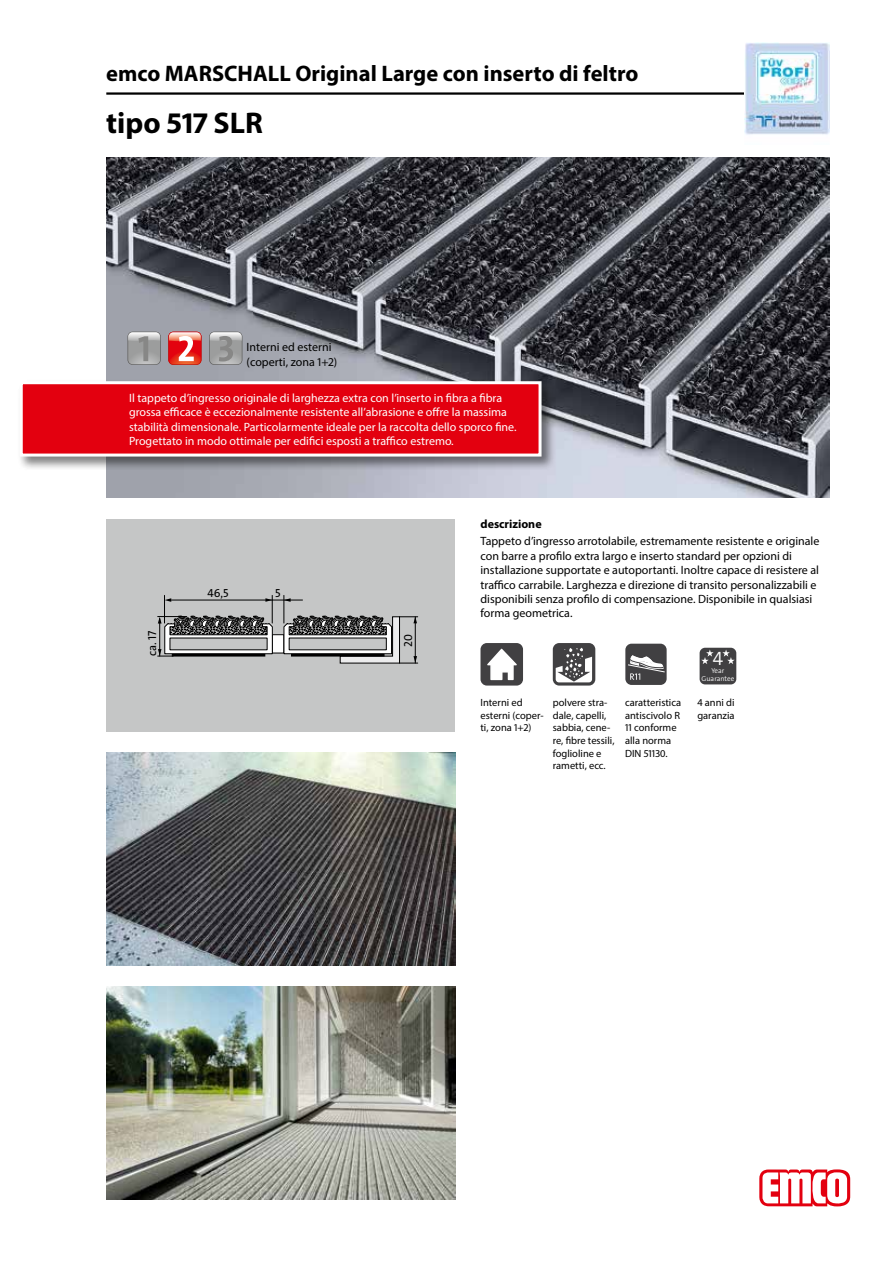
<style>
.page{position:relative;width:893px;height:1263px;background:#fff}
.page>*{position:absolute;margin:0;border:0;box-sizing:border-box;transform-origin:0 0}
.t1{font:700 30px "Myriad Pro";color:#000}
.t2{font:700 22.5px "Myriad Pro";color:#000}
.t3{font:300 19.5px "The Sans Os F";color:#fff}
.t4{font:12px/14.4px "Myriad Pro";color:#000}
.t5{font:12px/14.4px "Myriad Pro";color:#fff}
.t6{font:700 12px "Myriad Pro";color:#000}
.t7{font:11.7px "The Sans Os F";color:#000}
.t8{font:10.5px/12.6px "Myriad Pro";color:#000}
.t9{font:300 7.05px/7.8px "The Sans Os F";color:#fff;text-align:center}
</style>
<div class="page">
<img style="left:106px;top:157px;width:723px;height:340px">
<hr style="left:106px;top:92px;width:723px;height:3px;background:#000">
<svg style="left:759px;top:1169px;width:91px;height:37px"></svg>
<img style="left:744px;top:43px;width:85px;height:92px">
<div style="left:18px;top:379px;width:538px;height:92px;background:#000;opacity:.5"></div>
<div style="left:21px;top:383px;width:519px;height:72px;background:#e3000f"></div>
<div style="left:20px;top:381px;width:522px;height:76px;border:3px solid #fff"></div>
<svg style="left:168px;top:332px;width:33px;height:33px"></svg>
<svg style="left:209px;top:332px;width:33px;height:33px"></svg>
<svg style="left:128px;top:332px;width:33px;height:33px"></svg>
<div style="left:106px;top:519px;width:349px;height:212px;background:#c5c6c6"></div>
<hr style="left:272px;top:600px;width:30px;height:1px;background:#000">
<div style="left:272px;top:635px;width:12px;height:18px;background:#fff"></div>
<svg style="left:158px;top:595px;width:115px;height:62px"></svg>
<svg style="left:283px;top:595px;width:135px;height:69px"></svg>
<img style="left:106px;top:753px;width:349px;height:212px">
<img style="left:106px;top:986px;width:349px;height:213px">
<div style="left:480px;top:643px;width:43px;height:42px;background:#414042;border-radius:6px"></div>
<svg style="left:487px;top:649px;width:30px;height:31px"></svg>
<svg style="left:553px;top:643px;width:42px;height:42px"></svg>
<svg style="left:556px;top:648px;width:36px;height:34px"></svg>
<div style="left:625px;top:644px;width:42px;height:41px;background:#414042;border-radius:6px"></div>
<svg style="left:628px;top:655px;width:37px;height:25px"></svg>
<div style="left:700px;top:648px;width:36px;height:36px;background:#414042;border-radius:5px"></div>
<svg style="left:701px;top:649px;width:13px;height:15px"></svg>
<svg style="left:722px;top:649px;width:13px;height:15px"></svg>
<h2 class="t2" style="left:106px;top:59px;width:534px">emco MARSCHALL Original Large con inserto di feltro</h2>
<h1 class="t1" style="left:106px;top:103px;width:158px">tipo 517 SLR</h1>
<p class="t4" style="left:247px;top:340px;width:92px">Interni ed esterni (coperti, zona 1+2)</p>
<p class="t5" style="left:129px;top:390px;width:389px">Il tappeto d’ingresso originale di larghezza extra con l’inserto in fibra a fibra grossa efficace è eccezionalmente resistente all’abrasione e offre la massima stabilità dimensionale. Particolarmente ideale per la raccolta dello sporco fine.<br>Progettato in modo ottimale per edifici esposti a traffico estremo.</p>
<p class="t7" style="left:208px;top:586px;width:23px">46,5</p>
<p class="t7" style="left:275px;top:586px;width:7px">5</p>
<p class="t7" style="left:145px;top:656px;width:27px;rotate:-90deg">ca. 17</p>
<p class="t7" style="left:401px;top:647px;width:14px;rotate:-90deg">20</p>
<p class="t6" style="left:480px;top:516px;width:63px">descrizione</p>
<p class="t4" style="left:480px;top:534px;width:340px">Tappeto d’ingresso arrotolabile, estremamente resistente e originale con barre a profilo extra largo e inserto standard per opzioni di installazione supportate e autoportanti. Inoltre capace di resistere al traffico carrabile. Larghezza e direzione di transito personalizzabili e disponibili senza profilo di compensazione. Disponibile in qualsiasi forma geometrica.</p>
<p class="t8" style="left:480px;top:696px;width:65px">Interni ed esterni (coper&shy;ti, zona 1+2)</p>
<p class="t8" style="left:553px;top:696px;width:63px">polvere stra&shy;dale, capelli, sabbia, cene&shy;re, fibre tessili, foglioline e rametti, ecc.</p>
<p class="t8" style="left:625px;top:696px;width:58px">caratteristica antiscivolo R<br>11 conforme alla norma<br>DIN 51130.</p>
<h3 class="t3" style="left:713px;top:646px;width:12px">4</h3>
<p class="t9" style="left:702px;top:667px;width:34px">Year<br>Guarantee</p>
<p class="t8" style="left:697px;top:696px;width:39px">4 anni di garanzia</p>
</div>
